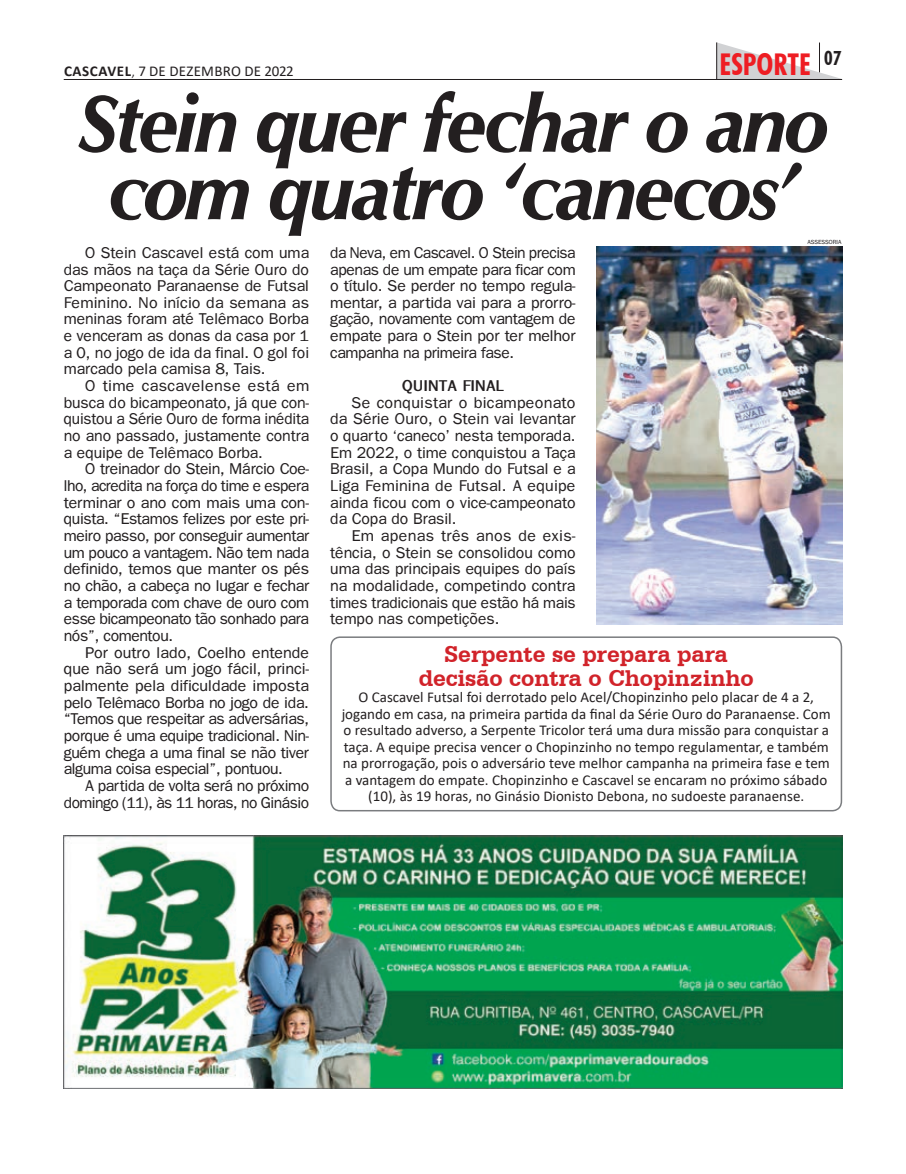
<style>
.page{position:relative;width:906px;height:1174px;background:#fff}
.page>*{position:absolute;margin:0;border:0;box-sizing:border-box;transform-origin:0 0}
.Titulo_esporte{font:italic 700 81px "CG Omega";letter-spacing:-.04em;color:#231f20}
.t1{font:700 condensed 30px "Futura BT";color:#ee1d23}
.TITULO_BOX{font:700 24px "Serifa BT";color:#d1232a}
.t2{font:700 condensed 19.5px "Futura BT";color:#231f20}
.TEXTO{font:15.75px/16.6px "Franklin Gothic";letter-spacing:-.01em;color:#231f20;text-align:justify}
.TEXTO-2{font:700 15.75px "Franklin Gothic";color:#231f20}
.TEXTO_BOX{font:15px/16.5px "Calibri";color:#231f20;text-align:center}
.TEXTO_BOX-2{font:15px "Calibri";letter-spacing:.02em;color:#231f20}
.credito{font:6px "Franklin Gothic";color:#231f20}
.s1{font-weight:700}
.s2{font-weight:300}
</style>
<div class="page">
<svg style="left:717px;top:43px;width:125px;height:36px"></svg>
<hr style="left:716px;top:42px;width:1px;height:38px;background:#231f20">
<hr style="left:64px;top:79px;width:778px;height:1px;background:#231f20">
<div style="left:330px;top:636px;width:512px;height:175px;border:2px solid #7a7c7f;border-radius:9px"></div>
<img style="left:64px;top:835px;width:778px;height:254px">
<img style="left:597px;top:247px;width:245px;height:377px">
<p class="TEXTO_BOX-2" style="left:64px;top:60px;width:231px"><span class="s1">CASCAVEL</span><span class="s2">,</span> 7 DE DEZEMBRO DE 2022</p>
<p class="t1" style="left:719px;top:46px;width:93px">ESPORTE</p>
<p class="t2" style="left:824px;top:47px;width:19px">07</p>
<p class="Titulo_esporte" style="left:77px;top:74px;width:753px">Stein quer fechar o ano</p>
<p class="Titulo_esporte" style="left:107px;top:141px;width:692px">com quatro ‘canecos’</p>
<p class="TEXTO" style="left:64px;top:244px;width:247px;text-indent:21px">O Stein Cascavel está com uma das mãos na taça da Série Ouro do Campeonato Paranaense de Futsal Feminino. No início da semana as meninas foram até Telêmaco Borba e venceram as donas da casa por 1 a 0, no jogo de ida da final. O gol foi marcado pela camisa 8, Tais.</p>
<p class="TEXTO" style="left:64px;top:377px;width:247px;text-indent:21px">O time cascavelense está em busca do bicampeonato, já que con&shy;quistou a Série Ouro de forma inédita no ano passado, justamente contra a equipe de Telêmaco Borba.</p>
<p class="TEXTO" style="left:64px;top:460px;width:247px;text-indent:21px">O treinador do Stein, Márcio Coe&shy;lho, acredita na força do time e espera terminar o ano com mais uma con&shy;quista. “Estamos felizes por este pri&shy;meiro passo, por conseguir aumentar um pouco a vantagem. Não tem nada definido, temos que manter os pés no chão, a cabeça no lugar e fechar a temporada com chave de ouro com esse bicampeonato tão sonhado para nós”, comentou.</p>
<p class="TEXTO" style="left:64px;top:643px;width:247px;text-indent:21px">Por outro lado, Coelho entende que não será um jogo fácil, princi&shy;palmente pela dificuldade imposta pelo Telêmaco Borba no jogo de ida. “Temos que respeitar as adversárias, porque é uma equipe tradicional. Nin&shy;guém chega a uma final se não tiver alguma coisa especial”, pontuou.</p>
<p class="TEXTO" style="left:64px;top:777px;width:247px;text-align:right">A partida de volta será no próximo domingo (11), às 11 horas, no Ginásio</p>
<p class="TEXTO" style="left:330px;top:244px;width:247px">da Neva, em Cascavel. O Stein precisa apenas de um empate para ficar com o título. Se perder no tempo regula&shy;mentar, a partida vai para a prorro&shy;gação, novamente com vantagem de empate para o Stein por ter melhor campanha na primeira fase.</p>
<p class="TEXTO-2" style="left:402px;top:377px;width:104px">QUINTA FINAL</p>
<p class="TEXTO" style="left:330px;top:394px;width:247px;text-indent:21px">Se conquistar o bicampeonato da Série Ouro, o Stein vai levantar o quarto ‘caneco’ nesta temporada.<br>Em 2022, o time conquistou a Taça Brasil, a Copa Mundo do Futsal e a Liga Feminina de Futsal. A equipe ainda ficou com o vice-campeonato da Copa do Brasil.</p>
<p class="TEXTO" style="left:330px;top:527px;width:247px;text-indent:21px">Em apenas três anos de exis&shy;tência, o Stein se consolidou como uma das principais equipes do país na modalidade, competindo contra times tradicionais que estão há mais tempo nas competições.</p>
<p class="credito" style="left:807px;top:238px;width:35px">ASSESSORIA</p>
<p class="TITULO_BOX" style="left:444px;top:639px;width:285px">Serpente se prepara para</p>
<p class="TITULO_BOX" style="left:419px;top:663px;width:337px">decisão contra o Chopinzinho</p>
<p class="TEXTO_BOX" style="left:342px;top:688px;width:490px">O Cascavel Futsal foi derrotado pelo Acel/Chopinzinho pelo placar de 4 a 2, jogando em casa, na primeira partida da final da Série Ouro do Paranaense. Com o resultado adverso, a Serpente Tricolor terá uma dura missão para conquistar a taça. A equipe precisa vencer o Chopinzinho no tempo regulamentar, e também na prorrogação, pois o adversário teve melhor campanha na primeira fase e tem a vantagem do empate. Chopinzinho e Cascavel se encaram no próximo sábado (10), às 19 horas, no Ginásio Dionisto Debona, no sudoeste paranaense.</p>
</div>
